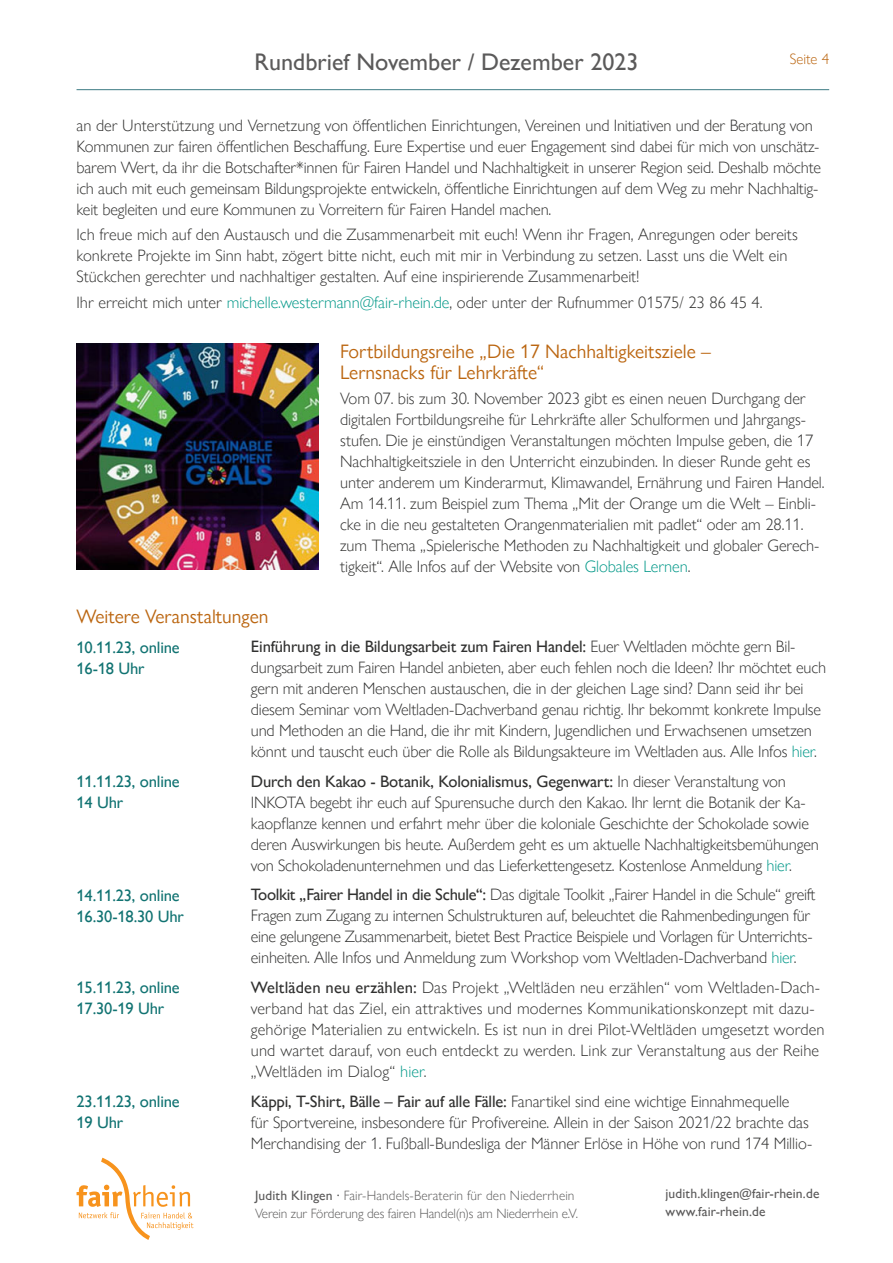
<style>
.page{position:relative;width:893px;height:1263px;background:#fff}
.page>*{position:absolute;margin:0;border:0;box-sizing:border-box;transform-origin:0 0}
.t1{font:500 24px "Gill Sans Nova";color:#5b5a5a}
.Überschrift_Rundbrie{font:19.5px/21px "Gill Sans Nova";color:#b61}
.Rundbrief_Flißetext{font:300 16.5px/21px "Gill Sans Nova";letter-spacing:-.01em;color:#313130}
.Rundbrief_Flißetext-2{font:300 16.5px/21px "Gill Sans Nova";letter-spacing:.01em;color:#313130}
.Rundbrief_Flißetext-3{font:500 16.5px/21px "Gill Sans Nova";letter-spacing:-.01em;color:#117372}
.t2{font:300 15px "Gill Sans Nova";color:#b61}
.t3{font:300 13.5px/18px "Gill Sans Nova";letter-spacing:-.01em;color:#5b5a5a}
.t4{font:500 13.5px/18px "Gill Sans Nova";letter-spacing:.01em;color:#5b5a5a}
.s1{color:#009888}
.s2{font-weight:500}
</style>
<div class="page">
<hr style="left:77px;top:89px;width:752px;height:1px;background:#3c7b83">
<svg style="left:77px;top:1158px;width:116px;height:82px"></svg>
<img style="left:77px;top:343px;width:242px;height:227px">
<h1 class="t1" style="left:255px;top:47px;width:385px">Rundbrief November / Dezember 2023</h1>
<p class="t2" style="left:790px;top:50px;width:41px">Seite 4</p>
<p class="Rundbrief_Flißetext" style="left:77px;top:115px;width:746px">an der Unterstützung und Vernetzung von öffentlichen Einrichtungen, Vereinen und Initiativen und der Beratung von Kommunen zur fairen öffentlichen Beschaffung. Eure Expertise und euer Engagement sind dabei für mich von unschätz&shy;barem Wert, da ihr die Botschafter*innen für Fairen Handel und Nachhaltigkeit in unserer Region seid. Deshalb möchte ich auch mit euch gemeinsam Bildungsprojekte entwickeln, öffentliche Einrichtungen auf dem Weg zu mehr Nachhaltig&shy;keit begleiten und eure Kommunen zu Vorreitern für Fairen Handel machen.</p>
<p class="Rundbrief_Flißetext" style="left:77px;top:224px;width:723px">Ich freue mich auf den Austausch und die Zusammenarbeit mit euch! Wenn ihr Fragen, Anregungen oder bereits konkrete Projekte im Sinn habt, zögert bitte nicht, euch mit mir in Verbindung zu setzen. Lasst uns die Welt ein<br>Stückchen gerechter und nachhaltiger gestalten. Auf eine inspirierende Zusammenarbeit!</p>
<p class="Rundbrief_Flißetext" style="left:77px;top:291px;width:687px">Ihr erreicht mich unter <span class="s1">michelle.westermann@fair-rhein.de</span>, oder unter der Rufnummer 01575/ 23 86 45 4.</p>
<p class="Überschrift_Rundbrie" style="left:340px;top:341px;width:372px">Fortbildungsreihe „Die 17 Nachhaltigkeitsziele –<br>Lernsnacks für Lehrkräfte“</p>
<p class="Rundbrief_Flißetext" style="left:340px;top:388px;width:486px">Vom 07. bis zum 30. November 2023 gibt es einen neuen Durchgang der digitalen Fortbildungsreihe für Lehrkräfte aller Schulformen und Jahrgangs&shy;stufen. Die je einstündigen Veranstaltungen möchten Impulse geben, die 17<br>Nachhaltigkeitsziele in den Unterricht einzubinden. In dieser Runde geht es unter anderem um Kinderarmut, Klimawandel, Ernährung und Fairen Handel.<br>Am 14.11. zum Beispiel zum Thema „Mit der Orange um die Welt – Einbli&shy;cke in die neu gestalteten Orangenmaterialien mit padlet“ oder am 28.11. zum Thema „Spielerische Methoden zu Nachhaltigkeit und globaler Gerech&shy;tigkeit“. Alle Infos auf der Website von <span class="s1">Globales Lernen</span>.</p>
<p class="Überschrift_Rundbrie" style="left:77px;top:606px;width:194px">Weitere Veranstaltungen</p>
<p class="Rundbrief_Flißetext" style="left:251px;top:636px;width:577px"><span class="s2">Einführung in die Bildungsarbeit zum Fairen Handel:</span> Euer Weltladen möchte gern Bil&shy;dungsarbeit zum Fairen Handel anbieten, aber euch fehlen noch die Ideen? Ihr möchtet euch gern mit anderen Menschen austauschen, die in der gleichen Lage sind? Dann seid ihr bei diesem Seminar vom Weltladen-Dachverband genau richtig. Ihr bekommt konkrete Impulse und Methoden an die Hand, die ihr mit Kindern, Jugendlichen und Erwachsenen umsetzen könnt und tauscht euch über die Rolle als Bildungsakteure im Weltladen aus. Alle Infos <span class="s1">hier</span>.</p>
<p class="Rundbrief_Flißetext" style="left:251px;top:771px;width:569px"><span class="s2">Durch den Kakao - Botanik, Kolonialismus, Gegenwart:</span> In dieser Veranstaltung von INKOTA begebt ihr euch auf Spurensuche durch den Kakao. Ihr lernt die Botanik der Ka&shy;kaopflanze kennen und erfahrt mehr über die koloniale Geschichte der Schokolade sowie deren Auswirkungen bis heute. Außerdem geht es um aktuelle Nachhaltigkeitsbemühungen von Schokoladenunternehmen und das Lieferkettengesetz. Kostenlose Anmeldung <span class="s1">hier</span>.</p>
<p class="Rundbrief_Flißetext" style="left:251px;top:884px;width:566px"><span class="s2">Toolkit „Fairer Handel in die Schule“:</span> Das digitale Toolkit „Fairer Handel in die Schule“ greift Fragen zum Zugang zu internen Schulstrukturen auf, beleuchtet die Rahmenbedingungen für eine gelungene Zusammenarbeit, bietet Best Practice Beispiele und Vorlagen für Unterrichts&shy;einheiten. Alle Infos und Anmeldung zum Workshop vom Weltladen-Dachverband <span class="s1">hier</span>.</p>
<p class="Rundbrief_Flißetext-2" style="left:251px;top:977px;width:575px"><span class="s2">Weltläden neu erzählen:</span> Das Projekt „Weltläden neu erzählen“ vom Weltladen-Dach&shy;verband hat das Ziel, ein attraktives und modernes Kommunikationskonzept mit dazu&shy;gehörige Materialien zu entwickeln. Es ist nun in drei Pilot-Weltläden umgesetzt worden und wartet darauf, von euch entdeckt zu werden. Link zur Veranstaltung aus der Reihe „Weltläden im Dialog“ <span class="s1">hier</span>.</p>
<p class="Rundbrief_Flißetext" style="left:251px;top:1090px;width:563px"><span class="s2">Käppi, T-Shirt, Bälle – Fair auf alle Fälle:</span> Fanartikel sind eine wichtige Einnahmequelle<br>für Sportvereine, insbesondere für Profivereine. Allein in der Saison 2021/22 brachte das<br>Merchandising der 1. Fußball-Bundesliga der Männer Erlöse in Höhe von rund 174 Millio-</p>
<p class="Rundbrief_Flißetext-3" style="left:77px;top:636px;width:105px">10.11.23, online<br>16-18 Uhr</p>
<p class="Rundbrief_Flißetext-3" style="left:77px;top:771px;width:105px">11.11.23, online<br>14 Uhr</p>
<p class="Rundbrief_Flißetext-3" style="left:77px;top:884px;width:109px">14.11.23, online<br>16.30-18.30 Uhr</p>
<p class="Rundbrief_Flißetext-3" style="left:77px;top:977px;width:105px">15.11.23, online<br>17.30-19 Uhr</p>
<p class="Rundbrief_Flißetext-3" style="left:77px;top:1090px;width:105px">23.11.23, online<br>19 Uhr</p>
<p class="t3" style="left:255px;top:1186px;width:324px"><span class="s2">Judith Klingen ∙</span> Fair-Handels-Beraterin für den Niederrhein<br>Verein zur Förderung des fairen Handel(n)s am Niederrhein e.V.</p>
<p class="t4" style="left:665px;top:1184px;width:155px">judith.klingen@fair-rhein.de www.fair-rhein.de</p>
</div>
